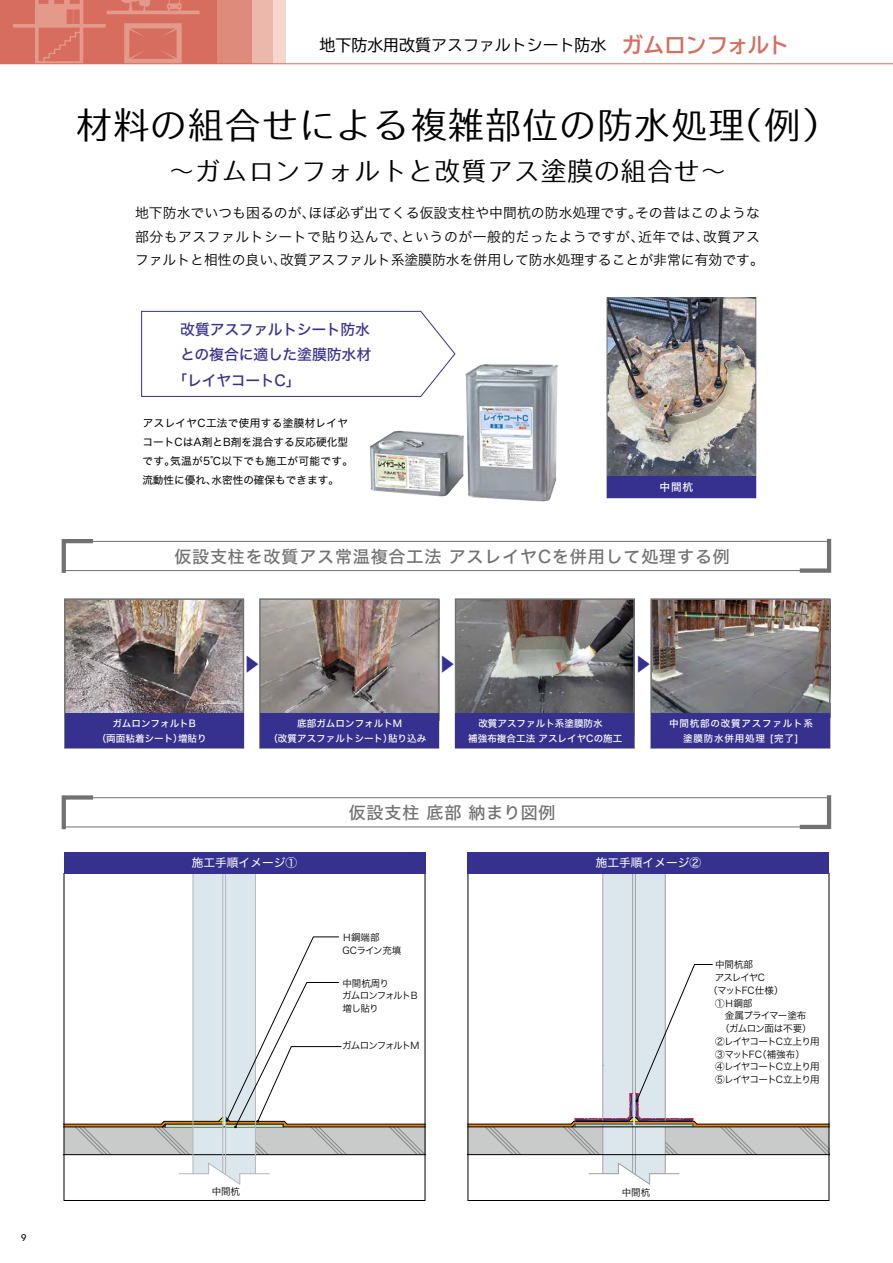
<style>
.page{position:relative;width:893px;height:1263px;background:#fff}
.page>*{position:absolute;margin:0;border:0;box-sizing:border-box;transform-origin:0 0}
.t1{font:37.2px "TB Go Std SL C6";color:#000}
.t2{font:26.55px "TB Go Std SL C6";color:#000}
.t3{font:18px "Koz Go Pr 6 N";color:#36318f}
.t4{font:16.95px "Hira Kaku Std W5";letter-spacing:.05em;color:#727171}
.t5{font:15.9px "TBUD Go Std";color:#000}
.t6{font:14.85px "Hira Kaku Std W5";letter-spacing:-.02em;color:#36318f}
.t7{font:13.8px/23.4px "Hira Kaku Std W3";letter-spacing:.005em;color:#000}
.t8{font:11.7px "Hira Kaku Std W4";color:#fff}
.t9{font:10.65px/19.2px "Hira Kaku Std W4";letter-spacing:.005em;color:#000}
.t10{font:10.65px "Hira Kaku Std W5";color:#fff}
.t11{font:9.6px/12.8px "Hira Kaku Std W3";letter-spacing:-.08em;color:#000}
.t12{font:9.6px/14.9px "Hira Kaku Std W5";color:#fff;text-align:center}
.t13{font:9.6px/14.9px "Hira Kaku Std W5";letter-spacing:.08em;color:#fff;text-align:center}
.t14{font:9.6px/12.8px "Hira Kaku Std W3";letter-spacing:-.05em;color:#000}
.t15{font:9.6px "Hira Kaku Std W3";letter-spacing:-.055em;color:#000}
.t16{font:9.6px "Hira Kaku Std W3";letter-spacing:-.045em;color:#000}
.t17{font:9.6px "Hira Kaku Std W3";letter-spacing:-.11em;color:#000}
.t18{font:500 9.6px "Avenir";color:#000}
.s1{font-weight:700;font-size:21.3px;color:#d66d5f}
</style>
<div class="page">
<img style="left:67px;top:601px;width:174px;height:113px">
<img style="left:262px;top:601px;width:174px;height:113px">
<img style="left:458px;top:601px;width:174px;height:113px">
<img style="left:653px;top:601px;width:174px;height:113px">
<img style="left:609px;top:300px;width:145px;height:177px">
<img style="left:369px;top:364px;width:189px;height:138px">
<svg style="left:141px;top:311px;width:315px;height:86px"></svg>
<svg style="left:795px;top:795px;width:37px;height:35px"></svg>
<div style="left:63px;top:797px;width:766px;height:30px;border:1px solid #727171"></div>
<svg style="left:61px;top:795px;width:36px;height:35px"></svg>
<svg style="left:795px;top:538px;width:37px;height:35px"></svg>
<div style="left:63px;top:541px;width:766px;height:30px;border:1px solid #727171"></div>
<svg style="left:61px;top:539px;width:36px;height:34px"></svg>
<div style="left:64px;top:598px;width:180px;height:151px;border:2px solid #727171"></div>
<div style="left:259px;top:598px;width:180px;height:151px;border:2px solid #727171"></div>
<div style="left:455px;top:598px;width:180px;height:151px;border:2px solid #727171"></div>
<div style="left:650px;top:598px;width:180px;height:151px;border:2px solid #727171"></div>
<div style="left:65px;top:714px;width:178px;height:34px;background:#36318f"></div>
<div style="left:260px;top:714px;width:178px;height:34px;background:#36318f"></div>
<div style="left:455px;top:714px;width:179px;height:34px;background:#36318f"></div>
<div style="left:651px;top:714px;width:179px;height:34px;background:#36318f"></div>
<div style="left:607px;top:298px;width:149px;height:200px;border:1px solid #727171"></div>
<div style="left:607px;top:477px;width:149px;height:21px;background:#36318f"></div>
<div style="left:0;top:0;width:218px;height:64px;background:#d66d5f"></div>
<div style="left:252px;top:0;width:21px;height:64px;background:#ecb8ab"></div>
<div style="left:218px;top:0;width:34px;height:64px;background:#df8b7b"></div>
<div style="left:273px;top:0;width:13px;height:64px;background:#f4d6cc"></div>
<svg style="left:13px;top:0;width:187px;height:63px"></svg>
<hr style="left:0;top:63px;width:893px;height:1px;background:#d66d5f">
<svg style="left:470px;top:875px;width:357px;height:310px"></svg>
<hr style="left:468px;top:1126px;width:361px;height:1px;background:#000">
<hr style="left:468px;top:1154px;width:361px;height:1px;background:#000">
<svg style="left:66px;top:873px;width:360px;height:312px"></svg>
<div style="left:468px;top:852px;width:361px;height:21px;background:#36318f"></div>
<div style="left:64px;top:852px;width:361px;height:21px;background:#36318f"></div>
<p class="t18" style="left:21px;top:1229px;width:7px">9</p>
<p class="t5" style="left:319px;top:32px;width:471px">地下防水用改質アスファルトシート防水 <span class="s1">ガムロンフォルト</span></p>
<h1 class="t1" style="left:75px;top:95px;width:764px">材料の組合せによる複雑部位の防水処理（例）</h1>
<h2 class="t2" style="left:168px;top:149px;width:560px">～ガムロンフォルトと改質アス塗膜の組合せ～</h2>
<p class="t7" style="left:135px;top:201px;width:630px">地下防水でいつも困るのが、ほぼ必ず出てくる仮設支柱や中間杭の防水処理です。その昔はこのような部分もアスファルトシートで貼り込んで、というのが一般的だったようですが、近年では、改質アスファルトと相性の良い、改質アスファルト系塗膜防水を併用して防水処理することが非常に有効です。</p>
<p class="t6" style="left:180px;top:318px;width:191px">改質アスファルトシート防水</p>
<p class="t6" style="left:180px;top:343px;width:193px">との複合に適した塗膜防水材</p>
<p class="t6" style="left:173px;top:369px;width:130px">「レイヤコートC」</p>
<p class="t9" style="left:142px;top:413px;width:212px">アスレイヤC工法で使用する塗膜材レイヤコートCはA剤とB剤を混合する反応硬化型です。気温が5℃以下でも施工が可能です。流動性に優れ、水密性の確保もできます。</p>
<p class="t10" style="left:659px;top:479px;width:35px">中間杭</p>
<p class="t4" style="left:174px;top:543px;width:557px">仮設支柱を改質アス常温複合工法 アスレイヤCを併用して処理する例</p>
<h3 class="t3" style="left:242px;top:654px;width:19px">▶</h3>
<h3 class="t3" style="left:438px;top:654px;width:19px">▶</h3>
<h3 class="t3" style="left:634px;top:654px;width:19px">▶</h3>
<p class="t12" style="left:97px;top:716px;width:112px">ガムロンフォルトB<br>（両面粘着シート）増貼り</p>
<p class="t12" style="left:268px;top:716px;width:159px">底部ガムロンフォルトM<br>（改質アスファルトシート）貼り込み</p>
<p class="t12" style="left:468px;top:716px;width:156px">改質アスファルト系塗膜防水　<br>補強布複合工法 アスレイヤCの施工</p>
<p class="t13" style="left:669px;top:716px;width:145px">中間杭部の改質アスファルト系塗膜防水併用処理 [完了]</p>
<p class="t4" style="left:349px;top:799px;width:208px">仮設支柱 底部 納まり図例</p>
<p class="t8" style="left:192px;top:854px;width:107px">施工手順イメージ①</p>
<p class="t8" style="left:596px;top:854px;width:107px">施工手順イメージ②</p>
<p class="t11" style="left:212px;top:1185px;width:30px">中間杭</p>
<p class="t14" style="left:342px;top:931px;width:61px">Ｈ鋼端部<br>GCライン充填</p>
<p class="t11" style="left:342px;top:976px;width:78px">中間杭周り<br>ガムロンフォルトＢ増し貼り</p>
<p class="t17" style="left:342px;top:1038px;width:79px">ガムロンフォルトＭ</p>
<p class="t11" style="left:622px;top:1185px;width:30px">中間杭</p>
<p class="t11" style="left:715px;top:958px;width:40px">中間杭部</p>
<p class="t11" style="left:715px;top:971px;width:52px">アスレイヤC</p>
<p class="t16" style="left:708px;top:983px;width:77px">（マットFC仕様）</p>
<p class="t11" style="left:715px;top:996px;width:39px">①Ｈ鋼部</p>
<p class="t11" style="left:715px;top:1009px;width:93px">　金属プライマー塗布</p>
<p class="t14" style="left:715px;top:1022px;width:98px">　（ガムロン面は不要）</p>
<p class="t11" style="left:715px;top:1035px;width:106px">②レイヤコートC立上り用</p>
<p class="t15" style="left:715px;top:1047px;width:91px">③マットFC（補強布）</p>
<p class="t11" style="left:715px;top:1060px;width:106px">④レイヤコートC立上り用</p>
<p class="t11" style="left:715px;top:1073px;width:106px">⑤レイヤコートC立上り用</p>
</div>
